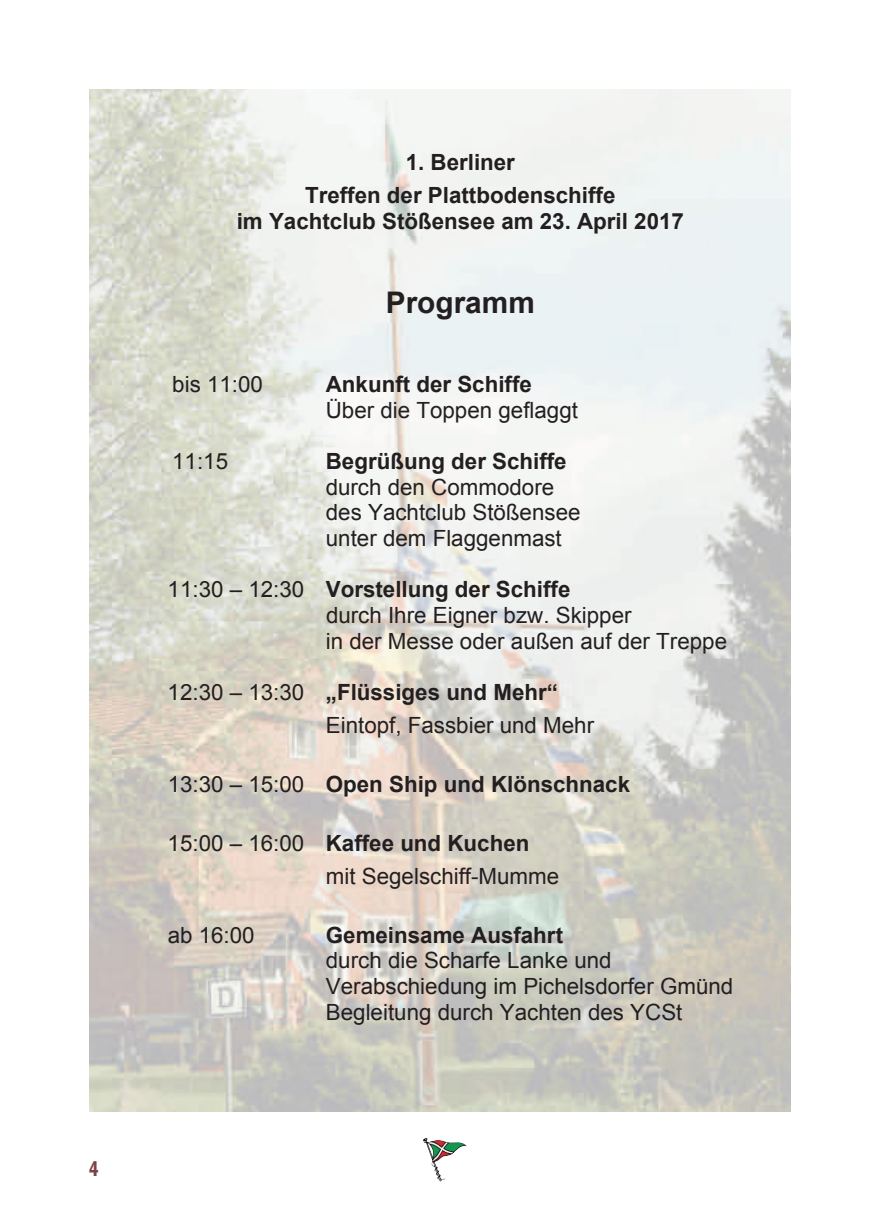
<style>
.page{position:relative;width:874px;height:1225px;background:#fff}
.page>*{position:absolute;margin:0;border:0;box-sizing:border-box;transform-origin:0 0}
.t1{font:700 29.8px "Arial";color:#231f20}
.t2{font:22.4px/25.6px "Arial";color:#231f20}
.t3{font:700 22.4px/33px "Arial";color:#231f20;text-align:center}
.t4{font:22px "Rxxwgl Franklin Gothic Demi Cmpr";color:#7b4249}
.s1{font-weight:700}
.s2{font-weight:400}
</style>
<div class="page">
<img style="left:423px;top:1138px;width:43px;height:43px">
<img style="left:89px;top:89px;width:700px;height:1022px">
<p class="t4" style="left:89px;top:1156px;width:11px">4</p>
<p class="t3" style="left:305px;top:146px;width:312px">1. Berliner<br>Treffen der Plattbodenschiffe</p>
<p class="t3" style="left:237px;top:205px;width:448px">im Yachtclub Stößensee am 23. April 2017</p>
<h1 class="t1" style="left:385px;top:286px;width:150px">Programm</h1>
<p class="t2" style="left:172px;top:371px;width:92px">bis 11:00</p>
<p class="t3" style="left:325px;top:367px;width:207px">Ankunft der Schiffe</p>
<p class="t2" style="left:325px;top:397px;width:253px">Über die Toppen geflaggt</p>
<p class="t2" style="left:172px;top:448px;width:57px">11:15</p>
<p class="t3" style="left:326px;top:445px;width:242px">Begrüßung der Schiffe</p>
<p class="t2" style="left:325px;top:474px;width:256px">durch den Commodore des Yachtclub Stößensee unter dem Flaggenmast</p>
<p class="t2" style="left:326px;top:577px;width:402px;text-indent:-158px">11:30 – 12:30 <span class="s1">Vorstellung der Schiffe<br></span>durch Ihre Eigner bzw. Skipper<br>in der Messe oder außen auf der Treppe</p>
<p class="t2" style="left:326px;top:676px;width:270px;line-height:33px;text-indent:-158px">12:30 – 13:30 <span class="s1">„Flüssiges und Mehr“<br></span>Eintopf, Fassbier und Mehr</p>
<p class="t3" style="left:168px;top:768px;width:463px"><span class="s2">13:30 – 15:00</span> Open Ship und Klönschnack</p>
<p class="t2" style="left:326px;top:826px;width:235px;line-height:33px;text-indent:-158px">15:00 – 16:00 <span class="s1">Kaffee und Kuchen </span>mit Segelschiff-Mumme</p>
<p class="t2" style="left:168px;top:922px;width:88px">ab 16:00</p>
<p class="t3" style="left:326px;top:918px;width:238px">Gemeinsame Ausfahrt</p>
<p class="t2" style="left:326px;top:947px;width:408px">durch die Scharfe Lanke und<br>Verabschiedung im Pichelsdorfer Gmünd<br>Begleitung durch Yachten des YCSt</p>
</div>
